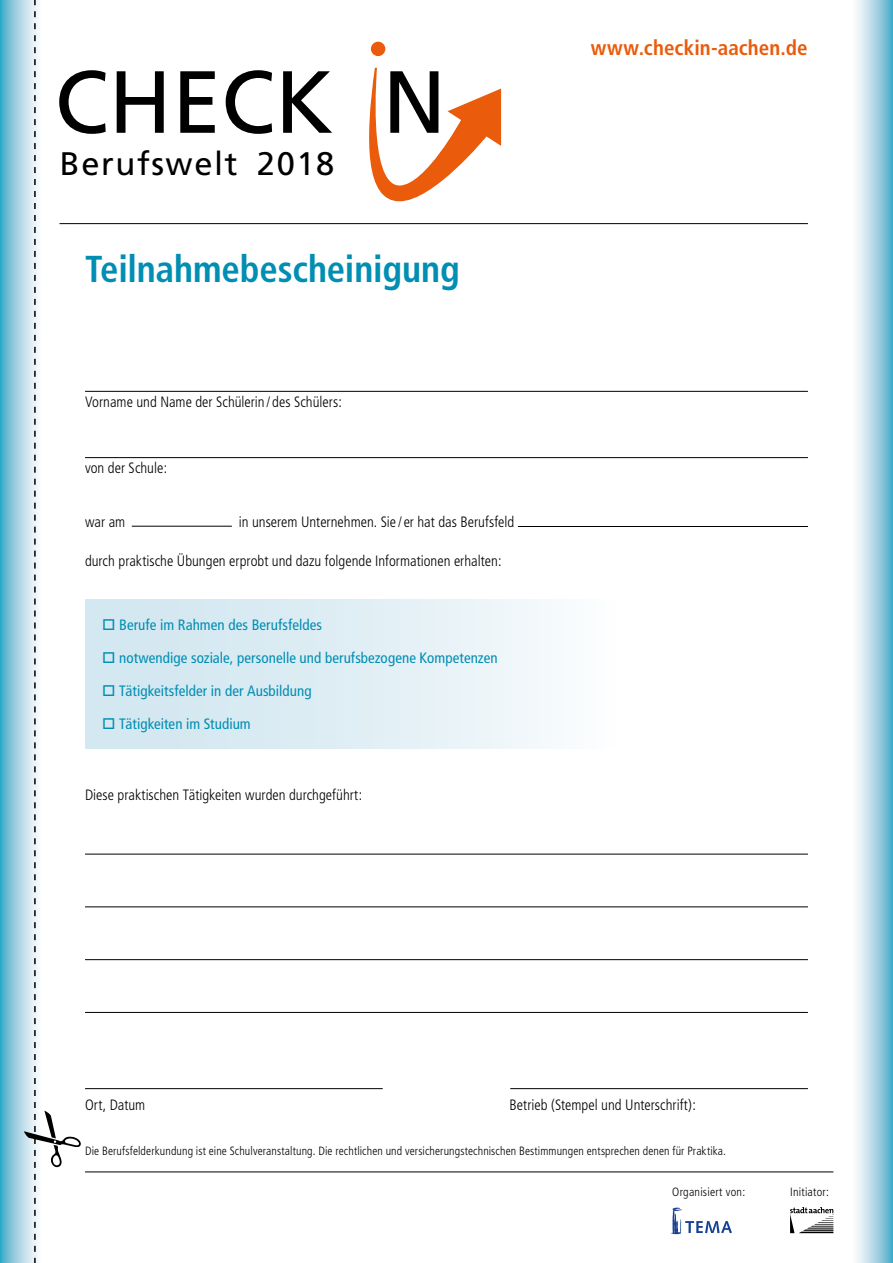
<style>
.page{position:relative;width:893px;height:1263px;background:#fff}
.page>*{position:absolute;margin:0;border:0;box-sizing:border-box;transform-origin:0 0}
.t1{font:88.05px "Frutiger";color:#000}
.t2{font:700 condensed 37.5px "Frutiger";letter-spacing:-.005em;color:#008eb3}
.t3{font:32.55px "Frutiger";letter-spacing:.05em;color:#000}
.t4{font:700 condensed 21px "Frutiger";letter-spacing:.005em;color:#ea5b0b}
.t5{font:300 condensed 15px "Frutiger";color:#000}
.t6{font:condensed 15px "Frutiger";letter-spacing:.005em;color:#008eb3}
.t7{font:300 condensed 12px "Frutiger";letter-spacing:.01em;color:#000}
</style>
<div class="page">
<hr style="left:60px;top:223px;width:748px;height:1px;background:#000">
<svg style="left:856px;top:0;width:37px;height:1263px;background:#a7d4e4"></svg>
<svg style="left:0;top:0;width:21px;height:1263px;background:#72bed6"></svg>
<div style="left:371px;top:42px;width:14px;height:14px;background:#ea5b0b;border-radius:50%"></div>
<svg style="left:369px;top:68px;width:132px;height:133px"></svg>
<div style="left:85px;top:599px;width:530px;height:149px;background:linear-gradient(to right,#cde4ef,#f8fbfc)"></div>
<hr style="left:85px;top:391px;width:723px;height:1px;background:#000">
<hr style="left:85px;top:457px;width:723px;height:1px;background:#000">
<hr style="left:85px;top:854px;width:723px;height:1px;background:#000">
<hr style="left:85px;top:906px;width:723px;height:1px;background:#000">
<hr style="left:85px;top:959px;width:723px;height:1px;background:#000">
<hr style="left:85px;top:1012px;width:723px;height:1px;background:#000">
<hr style="left:85px;top:1088px;width:298px;height:1px;background:#000">
<hr style="left:510px;top:1088px;width:298px;height:1px;background:#000">
<hr style="left:85px;top:1171px;width:748px;height:1px;background:#000">
<hr style="left:132px;top:526px;width:100px;height:1px;background:#000">
<hr style="left:518px;top:526px;width:290px;height:1px;background:#000">
<svg style="left:790px;top:1207px;width:43px;height:26px"></svg>
<svg style="left:671px;top:1207px;width:61px;height:27px"></svg>
<svg style="left:0;top:1244px;width:1px;height:19px"></svg>
<svg style="left:115px;top:630px;width:17px;height:1px"></svg>
<svg style="left:115px;top:663px;width:17px;height:1px"></svg>
<svg style="left:115px;top:696px;width:17px;height:1px"></svg>
<svg style="left:115px;top:729px;width:17px;height:1px"></svg>
<svg style="left:21px;top:0;width:61px;height:1263px"></svg>
<h1 class="t1" style="left:55px;top:50px;width:393px">CHECK N</h1>
<h3 class="t3" style="left:60px;top:145px;width:276px">Berufswelt 2018</h3>
<h2 class="t2" style="left:85px;top:246px;width:376px">Teilnahmebescheinigung</h2>
<p class="t5" style="left:85px;top:393px;width:258px">Vorname und Name der Schülerin / des Schülers:</p>
<p class="t5" style="left:85px;top:459px;width:84px">von der Schule:</p>
<p class="t5" style="left:85px;top:513px;width:42px">war am</p>
<p class="t5" style="left:239px;top:513px;width:277px">in unserem Unternehmen. Sie / er hat das Berufsfeld</p>
<p class="t5" style="left:85px;top:552px;width:418px">durch praktische Übungen erprobt und dazu folgende Informationen erhalten:</p>
<p class="t6" style="left:102px;top:616px;width:222px">□ Berufe im Rahmen des Berufsfeldes</p>
<p class="t6" style="left:102px;top:649px;width:397px">□ notwendige soziale, personelle und berufsbezogene Kompetenzen</p>
<p class="t6" style="left:102px;top:682px;width:211px">□ Tätigkeitsfelder in der Ausbildung</p>
<p class="t6" style="left:102px;top:715px;width:150px">□ Tätigkeiten im Studium</p>
<p class="t5" style="left:85px;top:786px;width:279px">Diese praktischen Tätigkeiten wurden durchgeführt:</p>
<h3 class="t4" style="left:591px;top:35px;width:219px">www.checkin-aachen.de</h3>
<p class="t5" style="left:85px;top:1097px;width:62px">Ort, Datum</p>
<p class="t5" style="left:510px;top:1097px;width:188px">Betrieb (Stempel und Unterschrift):</p>
<p class="t7" style="left:85px;top:1144px;width:642px">Die Berufsfelderkundung ist eine Schulveranstaltung. Die rechtlichen und versicherungstechnischen Bestimmungen entsprechen denen für Praktika.</p>
<p class="t7" style="left:672px;top:1185px;width:75px">Organisiert von:</p>
<p class="t7" style="left:790px;top:1185px;width:41px">Initiator:</p>
</div>
